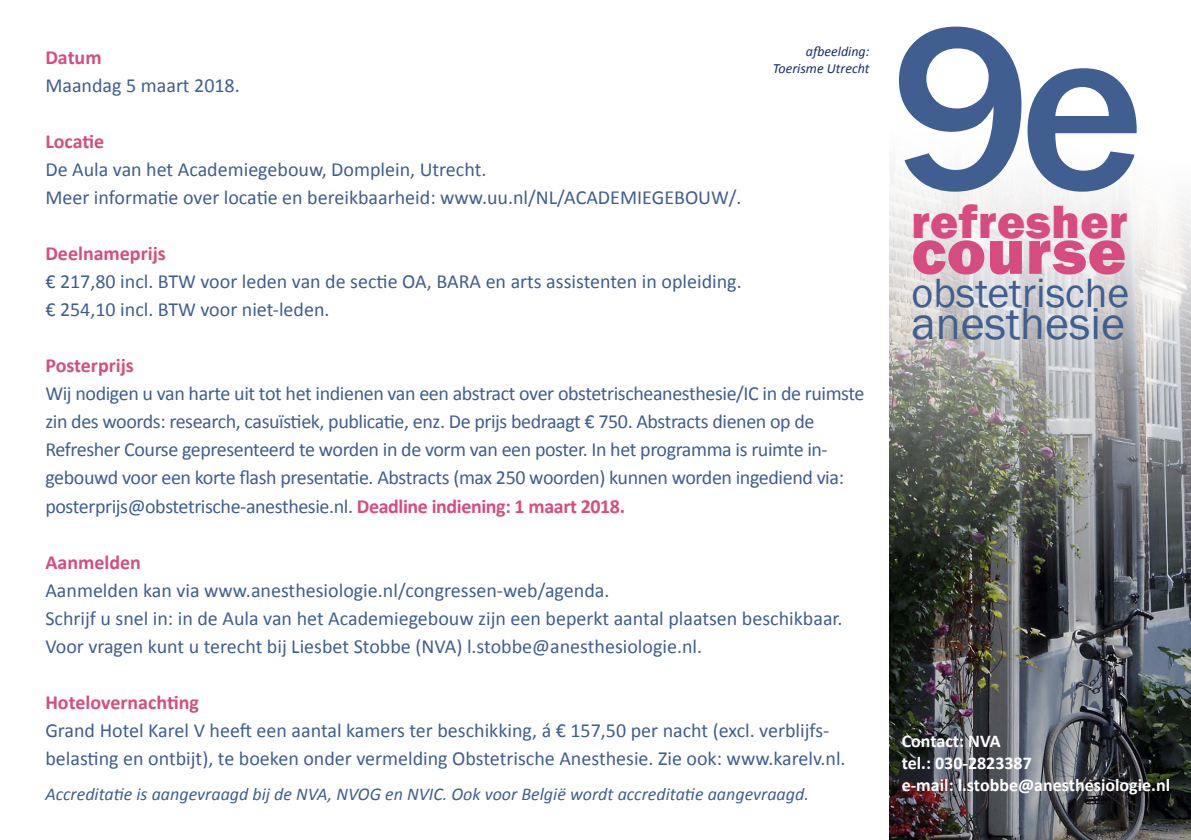
<style>
.page{position:relative;width:1191px;height:840px;background:#fff}
.page>*{position:absolute;margin:0;border:0;box-sizing:border-box;transform-origin:0 0}
.t1{font:500 240px "Franklin Gothic";color:#405e90}
.t2{font:800 66px "Franklin Gothic";letter-spacing:.01em;color:#d74c80}
.t3{font:800 48px "Franklin Gothic";letter-spacing:.01em;color:#d74c80}
.t4{font:46px "Franklin Gothic";color:#405e90}
.t5{font:42px "Franklin Gothic";color:#405e90}
.t6{font:20px/28px "Calibri";letter-spacing:-.005em;color:#405e90}
.t7{font:700 20px "Calibri";color:#d74c80}
.t8{font:italic 18px "Calibri";color:#405e90}
.t9{font:700 18px/21.6px "Calibri";color:#fff}
.t10{font:italic 14px/16.8px "Calibri";color:#1b2e70;text-align:right}
.s1{font-weight:700;color:#d74c80}
</style>
<div class="page">
<img style="left:889px;top:165px;width:302px;height:674px">
<p class="t10" style="left:773px;top:42px;width:98px">afbeelding:<br>Toerisme Utrecht</p>
<p class="t7" style="left:45px;top:45px;width:58px">Datum</p>
<p class="t6" style="left:45px;top:71px;width:196px">Maandag 5 maart 2018.</p>
<p class="t7" style="left:45px;top:129px;width:60px">Locatie</p>
<p class="t6" style="left:45px;top:155px;width:698px">De Aula van het Academiegebouw, Domplein, Utrecht.<br>Meer informatie over locatie en bereikbaarheid: www.uu.nl/NL/ACADEMIEGEBOUW/.</p>
<p class="t7" style="left:45px;top:241px;width:122px">Deelnameprijs</p>
<p class="t6" style="left:45px;top:267px;width:698px">€ 217,80 incl. BTW voor leden van de sectie OA, BARA en arts assistenten in opleiding. € 254,10 incl. BTW voor niet-leden.</p>
<p class="t7" style="left:45px;top:353px;width:90px">Posterprijs</p>
<p class="t6" style="left:45px;top:379px;width:820px">Wij nodigen u van harte uit tot het indienen van een abstract over obstetrischeanesthesie/IC in de ruimste zin des woords: research, casuïstiek, publicatie, enz. De prijs bedraagt € 750. Abstracts dienen op de Refresher Course gepresenteerd te worden in de vorm van een poster. In het programma is ruimte in&shy;gebouwd voor een korte flash presentatie. Abstracts (max 250 woorden) kunnen worden ingediend via: posterprijs@obstetrische-anesthesie.nl. <span class="s1">Deadline indiening: 1 maart 2018.</span></p>
<p class="t7" style="left:45px;top:549px;width:97px">Aanmelden</p>
<p class="t6" style="left:45px;top:575px;width:798px">Aanmelden kan via www.anesthesiologie.nl/congressen-web/agenda.<br>Schrijf u snel in: in de Aula van het Academiegebouw zijn een beperkt aantal plaatsen beschikbaar.<br>Voor vragen kunt u terecht bij Liesbet Stobbe (NVA) l.stobbe@anesthesiologie.nl.</p>
<p class="t7" style="left:45px;top:689px;width:155px">Hotelovernachting</p>
<p class="t6" style="left:45px;top:715px;width:801px">Grand Hotel Karel V heeft een aantal kamers ter beschikking, á € 157,50 per nacht (excl. verblijfs&shy;belasting en ontbijt), te boeken onder vermelding Obstetrische Anesthesie. Zie ook: www.karelv.nl.</p>
<p class="t8" style="left:45px;top:781px;width:765px">Accreditatie is aangevraagd bij de NVA, NVOG en NVIC. Ook voor België wordt accreditatie aangevraagd.</p>
<h1 class="t1" style="left:890px;top:-39px;width:256px">9e</h1>
<h3 class="t3" style="left:911px;top:190px;width:217px">refresher</h3>
<h2 class="t2" style="left:911px;top:209px;width:216px">course</h2>
<h3 class="t5" style="left:911px;top:267px;width:219px">obstetrische</h3>
<h3 class="t4" style="left:911px;top:295px;width:215px">anesthesie</h3>
<p class="t9" style="left:901px;top:730px;width:270px">Contact: NVA<br>tel.: 030-2823387<br>e-mail: l.stobbe@anesthesiologie.nl</p>
</div>
